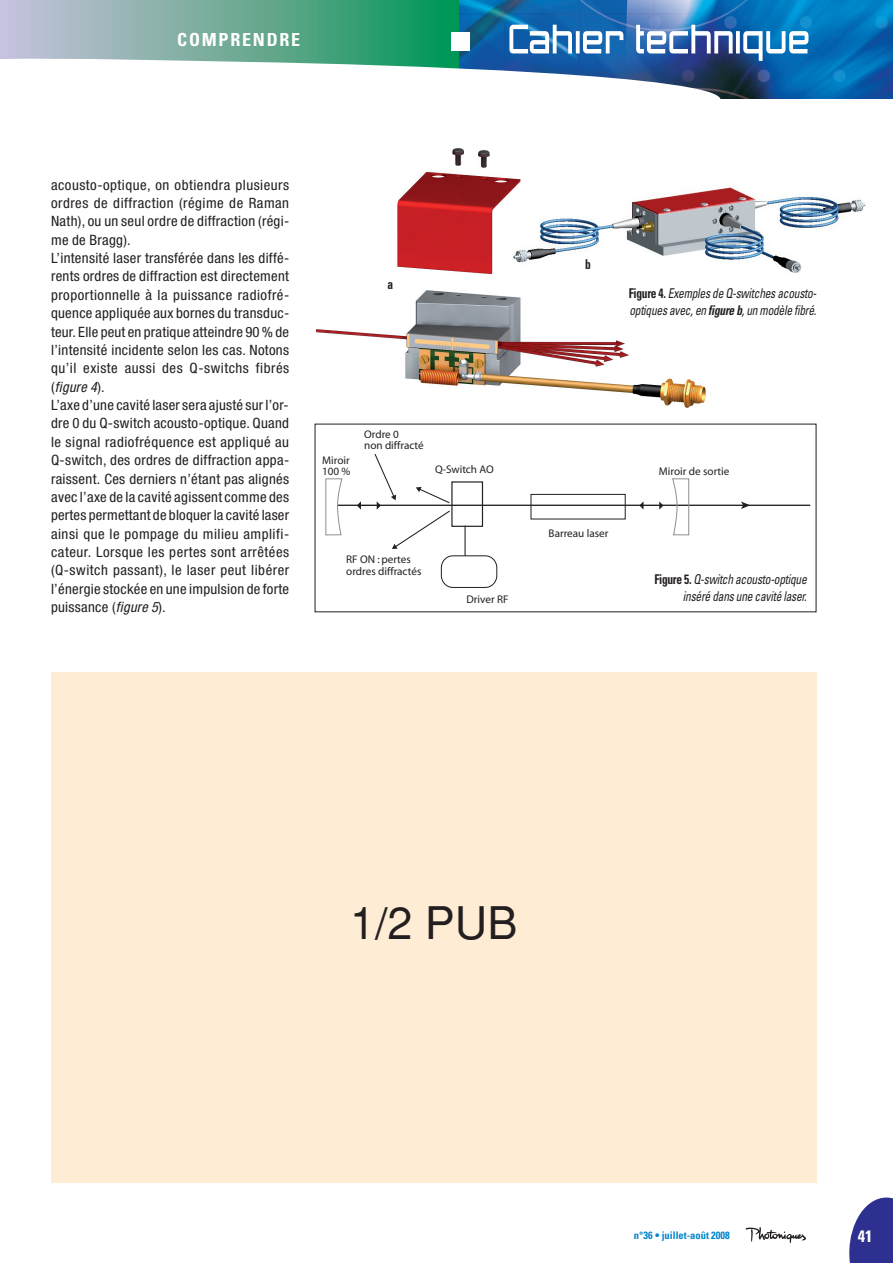
<style>
.page{position:relative;width:893px;height:1263px;background:#fff}
.page>*{position:absolute;margin:0;border:0;box-sizing:border-box;transform-origin:0 0}
.t1{font:45px "Helvetica";color:#231f20}
.t2{font:700 condensed 18px "Univers LT";letter-spacing:.1em;color:#fff}
.t3{font:700 condensed 16.5px "Univers LT";color:#fff}
.t4{font:condensed 14.25px/18.5px "Helvetica Neue";letter-spacing:.02em;color:#231f20;scale:1.04 1}
.t5{font:italic condensed 13.5px/16.2px "Univers LT";letter-spacing:-.02em;color:#231f20;scale:.85 1}
.t6{font:700 condensed 13.5px "Univers LT";color:#231f20;scale:.85 1}
.t7{font:11.1px/11.1px "Myriad";color:#231f20}
.t8{font:700 condensed 10.5px "Univers LT";color:#0085ca}
.s1{font-style:italic}
.s2{font-weight:700;font-style:normal}
.s3{font-weight:700}
</style>
<div class="page">
<svg style="left:0;top:0;width:459px;height:49px;background:#6bab98"></svg>
<img style="left:459px;top:0;width:434px;height:98px">
<svg style="left:0;top:49px;width:727px;height:50px"></svg>
<div style="left:451px;top:32px;width:19px;height:19px;background:#fff"></div>
<svg style="left:509px;top:25px;width:299px;height:36px"></svg>
<svg style="left:849px;top:1197px;width:44px;height:66px"></svg>
<svg style="left:746px;top:1227px;width:60px;height:16px"></svg>
<div style="left:51px;top:672px;width:765px;height:510px;background:#feedd4"></div>
<img style="left:315px;top:148px;width:391px;height:260px">
<img style="left:510px;top:179px;width:356px;height:101px">
<hr style="left:335px;top:505px;width:409px;height:1px;background:#231f20">
<svg style="left:741px;top:501px;width:9px;height:8px"></svg>
<svg style="left:639px;top:501px;width:24px;height:9px"></svg>
<hr style="left:745px;top:505px;width:65px;height:1px;background:#231f20">
<svg style="left:357px;top:454px;width:94px;height:95px"></svg>
<div style="left:530px;top:494px;width:96px;height:25px;border:1px solid #231f20"></div>
<div style="left:451px;top:481px;width:32px;height:46px;border:1px solid #231f20"></div>
<div style="left:441px;top:555px;width:56px;height:33px;border:1px solid #231f20;border-radius:12px"></div>
<hr style="left:464px;top:526px;width:2px;height:30px;background:#231f20">
<svg style="left:672px;top:478px;width:18px;height:58px"></svg>
<svg style="left:325px;top:478px;width:18px;height:58px"></svg>
<p class="t2" style="left:177px;top:33px;width:125px">COMPRENDRE</p>
<p class="t4" style="left:51px;top:176px;width:231px">acousto-optique, on obtiendra plusieurs ordres de diffraction (régime de Raman Nath), ou un seul ordre de diffraction (régi - me de Bragg).<br>L’intensité laser transférée dans les diffé&shy;rents ordres de diffraction est direc tement proportionnelle à la puissance radiofré&shy;quence appliquée aux bornes du transduc&shy;teur. Elle peut en pratique atteindre 90 % de l’intensité incidente selon les cas. Notons qu’il existe aussi des Q-switchs fibrés ( <span class="s1">figure 4</span>) .<br>L’axe d’une cavité laser sera ajusté sur l’or&shy;dre 0 du Q-switch acousto-optique. Quand le signal radiofréquence est appliqué au Q-switch, des ordres de diffraction appa&shy;raissent. Ces derniers n’étant pas alignés avec l’axe de la cavité agissent comme des pertes permettant de bloquer la cavité laser ainsi que le pompage du milieu amplifi - cateur. Lorsque les pertes sont arrêtées (Q-switch passant), le laser peut libérer l’énergie stockée en une impulsion de forte puissance (<span class="s1">figure 5</span>).</p>
<p class="t6" style="left:388px;top:280px;width:8px">a</p>
<p class="t7" style="left:364px;top:430px;width:61px">Ordre 0<br>non diffracté</p>
<p class="t6" style="left:585px;top:259px;width:8px">b</p>
<p class="t5" style="left:629px;top:287px;width:222px"><span class="s2">Figure 4.</span> Exemples de Q-switches acousto&shy;optiques avec, en <span class="s3">figure b</span>, un modèle fibré.</p>
<p class="t7" style="left:322px;top:455px;width:30px">Miroir<br>100 %</p>
<p class="t7" style="left:659px;top:467px;width:72px">Miroir de sortie</p>
<p class="t7" style="left:435px;top:465px;width:60px">Q-Switch AO</p>
<p class="t7" style="left:346px;top:555px;width:77px">RF ON : pertes ordres diffractés</p>
<p class="t7" style="left:466px;top:594px;width:44px">Driver RF</p>
<p class="t7" style="left:549px;top:528px;width:61px">Barreau laser</p>
<p class="t5" style="left:654px;top:573px;width:181px;text-align:right"><span class="s2">Figure 5.</span> Q-switch acousto-optique inséré dans une cavité laser.</p>
<h1 class="t1" style="left:350px;top:907px;width:169px">1/2 PUB</h1>
<p class="t8" style="left:634px;top:1231px;width:98px">n°36 • juillet-août 2008</p>
<p class="t3" style="left:858px;top:1230px;width:16px">41</p>
</div>
